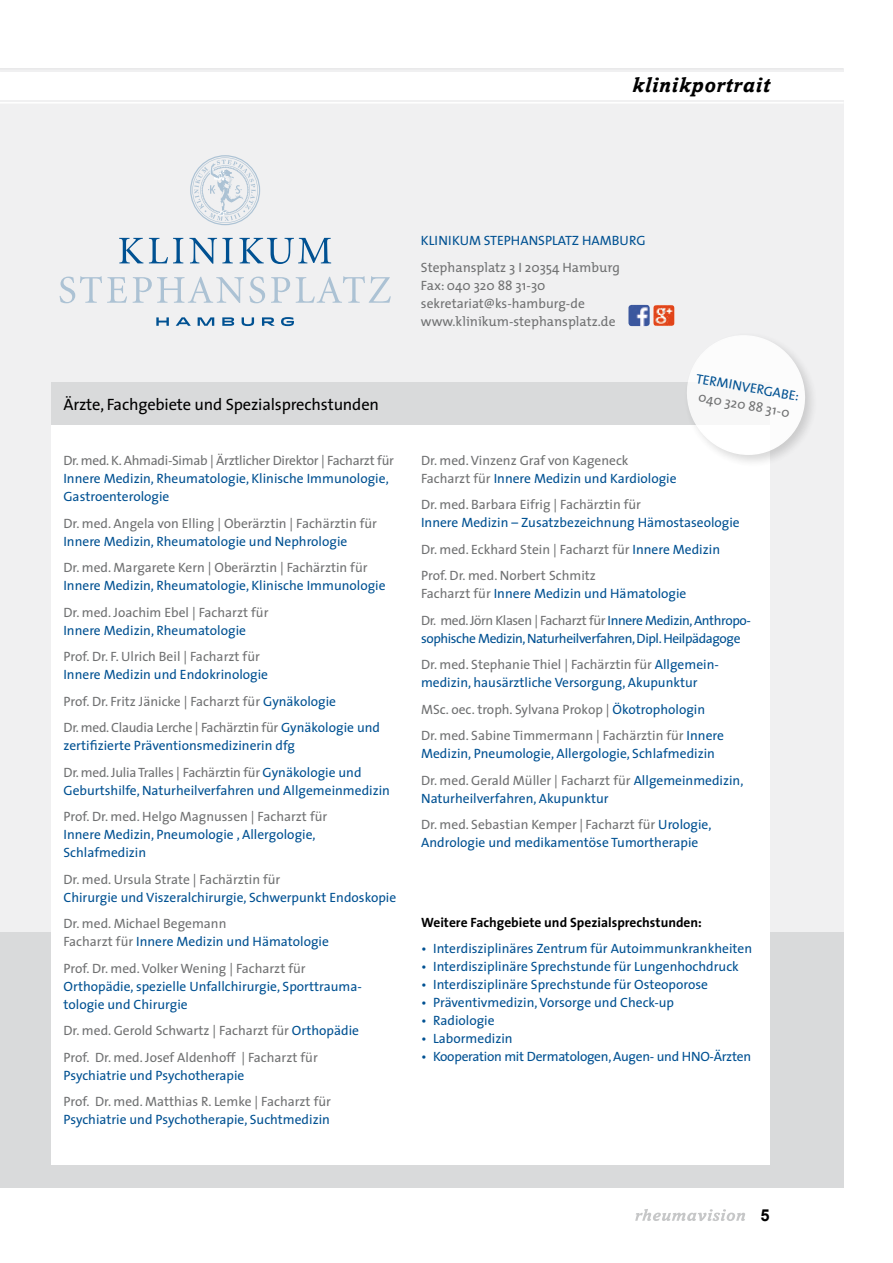
<style>
.page{position:relative;width:893px;height:1263px;background:#fff}
.page>*{position:absolute;margin:0;border:0;box-sizing:border-box;transform-origin:0 0}
.t1{font:italic 700 21px "Amasis";letter-spacing:.04em;color:#000}
.t2{font:16.5px "The Sans";letter-spacing:-.01em;color:#000}
.t3{font:700 16.5px "Arial";color:#000}
.t4{font:13.5px/18px "The Sans";color:#005192}
.t5{font:13.5px/26.5px "The Sans";color:#707172}
.t6{font:13.5px/26.5px "The Sans";letter-spacing:-.03em;color:#005192}
.t7{font:13.5px/18px "The Mix";color:#707172}
.t8{font:13.5px "The Sans";letter-spacing:-.02em;color:#707172}
.t9{font:13.5px "The Sans";letter-spacing:-.02em;color:#005192}
.t10{font:700 13.5px "The Sans";color:#000}
.t11{font:13.5px "The Mix";color:#005192}
.s1{color:#005192}
.s2{color:#707172}
</style>
<div class="page">
<div style="left:0;top:69px;width:843px;height:1119px;background:#f0f0f1"></div>
<div style="left:0;top:932px;width:844px;height:256px;background:#d9dadb"></div>
<svg style="left:635px;top:1209px;width:110px;height:12px"></svg>
<hr style="left:0;top:102px;width:844px;height:2px;background:#fff">
<hr style="left:0;top:68px;width:844px;height:2px;background:#e9e9ea">
<div style="left:0;top:72px;width:844px;height:27px;background:#fff"></div>
<div style="left:51px;top:424px;width:719px;height:741px;background:#fff"></div>
<div style="left:51px;top:382px;width:719px;height:42px;background:#d9dadb"></div>
<svg style="left:60px;top:276px;width:67px;height:27px"></svg>
<svg style="left:133px;top:277px;width:132px;height:26px"></svg>
<svg style="left:271px;top:277px;width:19px;height:26px"></svg>
<svg style="left:296px;top:276px;width:95px;height:27px"></svg>
<svg style="left:119px;top:238px;width:24px;height:25px"></svg>
<svg style="left:149px;top:238px;width:34px;height:25px"></svg>
<svg style="left:189px;top:238px;width:44px;height:26px"></svg>
<svg style="left:239px;top:238px;width:92px;height:26px"></svg>
<svg style="left:156px;top:317px;width:13px;height:9px"></svg>
<svg style="left:176px;top:317px;width:15px;height:9px"></svg>
<svg style="left:198px;top:317px;width:16px;height:9px"></svg>
<svg style="left:222px;top:317px;width:12px;height:9px"></svg>
<svg style="left:242px;top:317px;width:12px;height:9px"></svg>
<svg style="left:262px;top:317px;width:13px;height:9px"></svg>
<svg style="left:281px;top:317px;width:13px;height:9px"></svg>
<svg style="left:190px;top:155px;width:70px;height:70px"></svg>
<img style="left:628px;top:305px;width:22px;height:21px">
<img style="left:653px;top:305px;width:21px;height:21px">
<div style="left:682px;top:330px;width:136px;height:138px;background:#000;opacity:.2"></div>
<svg style="left:682px;top:330px;width:128px;height:129px"></svg>
<h1 class="t1" style="left:632px;top:72px;width:139px">klinikportrait</h1>
<p class="t2" style="left:63px;top:391px;width:317px">Ärzte, Fachgebiete und Spezialsprechstunden</p>
<p class="t8" style="left:63px;top:449px;width:332px">Dr. med. K. Ahmadi-Simab | Ärztlicher Direktor | Facharzt für</p>
<p class="t4" style="left:63px;top:469px;width:327px">Innere Medizin, Rheumatologie, Klinische Immunologie,<br>Gastroenterologie</p>
<p class="t5" style="left:63px;top:509px;width:315px">Dr. med. Angela von Elling | Oberärztin | Fachärztin für</p>
<p class="t4" style="left:63px;top:532px;width:285px">Innere Medizin, Rheumatologie und Nephrologie</p>
<p class="t5" style="left:63px;top:554px;width:306px">Dr. med. Margarete Kern | Oberärztin | Fachärztin für</p>
<p class="t4" style="left:63px;top:576px;width:324px">Innere Medizin, Rheumatologie, Klinische Immunologie</p>
<p class="t5" style="left:63px;top:598px;width:207px">Dr. med. Joachim Ebel | Facharzt für</p>
<p class="t4" style="left:63px;top:621px;width:184px">Innere Medizin, Rheumatologie</p>
<p class="t5" style="left:63px;top:643px;width:198px">Prof. Dr. F. Ulrich Beil | Facharzt für</p>
<p class="t5" style="left:63px;top:661px;width:318px"><span class="s1">Innere Medizin und Endokrinologie<br></span>Prof. Dr. Fritz Jänicke | Facharzt für <span class="s1">Gynäkologie<br></span>Dr. med. Claudia Lerche | Fachärztin für <span class="s1">Gynäkologie und</span></p>
<p class="t4" style="left:63px;top:732px;width:300px;line-height:26.5px">zertifizierte Präventionsmedizinerin dfg<br><span class="s2">Dr. med. Julia Tralles | Fachärztin für</span> Gynäkologie und</p>
<p class="t4" style="left:63px;top:781px;width:328px">Geburtshilfe, Naturheilverfahren und Allgemeinmedizin</p>
<p class="t5" style="left:63px;top:803px;width:265px">Prof. Dr. med. Helgo Magnussen | Facharzt für</p>
<p class="t4" style="left:63px;top:825px;width:254px">Innere Medizin, Pneumologie , Allergologie,<br>Schlafmedizin</p>
<p class="t5" style="left:63px;top:865px;width:218px">Dr. med. Ursula Strate | Fachärztin für</p>
<p class="t4" style="left:63px;top:888px;width:334px">Chirurgie und Viszeralchirurgie, Schwerpunkt Endoskopie</p>
<p class="t5" style="left:63px;top:914px;width:267px;line-height:18px">Dr. med. Michael Begemann<br>Facharzt für <span class="s1">Innere Medizin und Hämatologie</span></p>
<p class="t5" style="left:63px;top:954px;width:244px">Prof. Dr. med.Volker Wening | Facharzt für</p>
<p class="t4" style="left:63px;top:977px;width:300px">Orthopädie, spezielle Unfallchirurgie, Sporttrauma&shy;tologie und Chirurgie</p>
<p class="t5" style="left:63px;top:1017px;width:297px">Dr. med. Gerold Schwartz | Facharzt für <span class="s1">Orthopädie<br></span>Prof. Dr. med. Josef Aldenhoff | Facharzt für</p>
<p class="t4" style="left:63px;top:1065px;width:182px">Psychiatrie und Psychotherapie</p>
<p class="t5" style="left:63px;top:1088px;width:269px">Prof. Dr. med. Matthias R. Lemke | Facharzt für</p>
<p class="t4" style="left:63px;top:1110px;width:268px">Psychiatrie und Psychotherapie, Suchtmedizin</p>
<p class="t11" style="left:421px;top:229px;width:226px">KLINIKUM STEPHANSPLATZ HAMBURG</p>
<p class="t7" style="left:421px;top:258px;width:201px">Stephansplatz 3 I 20354 Hamburg<br>Fax: 040 320 88 31-30</p>
<p class="t5" style="left:421px;top:289px;width:165px">sekretariat@ks-hamburg-de</p>
<p class="t7" style="left:421px;top:312px;width:196px">www.klinikum-stephansplatz.de</p>
<p class="t11" style="left:698px;top:367px;width:106px;rotate:10deg">TERMINVERGABE:</p>
<p class="t7" style="left:700px;top:388px;width:94px;rotate:10deg">040 320 88 31-0</p>
<p class="t5" style="left:421px;top:451px;width:257px;line-height:18px">Dr. med.Vinzenz Graf von Kageneck<br>Facharzt für <span class="s1">Innere Medizin und Kardiologie</span></p>
<p class="t5" style="left:421px;top:491px;width:222px">Dr. med. Barbara Eifrig | Fachärztin für</p>
<p class="t4" style="left:421px;top:509px;width:320px;line-height:26.4px">Innere Medizin – Zusatzbezeichnung Hämostaseologie<br><span class="s2">Dr. med. Eckhard Stein | Facharzt für</span> Innere Medizin<br><span class="s2">Prof. Dr. med. Norbert Schmitz</span></p>
<p class="t6" style="left:421px;top:580px;width:331px"><span class="s2">Facharzt für</span> Innere Medizin und Hämatologie<br><span class="s2">Dr. med.Jörn Klasen | Facharzt für</span> Innere Medizin,Anthropo-</p>
<p class="t6" style="left:421px;top:624px;width:321px">sophische Medizin,Naturheilverfahren,Dipl.Heilpädagoge<br><span class="s2">Dr. med. Stephanie Thiel | Fachärztin für</span> Allgemein-</p>
<p class="t5" style="left:421px;top:669px;width:304px"><span class="s1">medizin, hausärztliche Versorgung, Akupunktur<br></span>MSc. oec. troph. Sylvana Prokop | <span class="s1">Ökotrophologin<br></span>Dr. med. Sabine Timmermann | Fachärztin für <span class="s1">Innere</span></p>
<p class="t4" style="left:421px;top:740px;width:324px;line-height:26.5px">Medizin, Pneumologie, Allergologie, Schlafmedizin<br><span class="s2">Dr. med. Gerald Müller | Facharzt für</span> Allgemeinmedizin,</p>
<p class="t4" style="left:421px;top:784px;width:292px;line-height:26.5px">Naturheilverfahren, Akupunktur<br><span class="s2">Dr. med. Sebastian Kemper | Facharzt für</span> Urologie,</p>
<p class="t4" style="left:421px;top:833px;width:279px">Andrologie und medikamentöse Tumortherapie</p>
<p class="t10" style="left:421px;top:911px;width:282px">Weitere Fachgebiete und Spezialsprechstunden:</p>
<p class="t4" style="left:421px;top:939px;width:333px">• Interdisziplinäres Zentrum für Autoimmunkrankheiten</p>
<p class="t4" style="left:421px;top:957px;width:319px">• Interdisziplinäre Sprechstunde für Lungenhochdruck</p>
<p class="t4" style="left:421px;top:975px;width:288px">• Interdisziplinäre Sprechstunde für Osteoporose</p>
<p class="t4" style="left:421px;top:993px;width:255px">• Präventivmedizin,Vorsorge und Check-up</p>
<p class="t4" style="left:421px;top:1011px;width:75px">• Radiologie</p>
<p class="t4" style="left:421px;top:1029px;width:93px">• Labormedizin</p>
<p class="t9" style="left:421px;top:1045px;width:332px">• Kooperation mit Dermatologen,Augen- und HNO-Ärzten</p>
<p class="t3" style="left:760px;top:1204px;width:11px">5</p>
</div>
